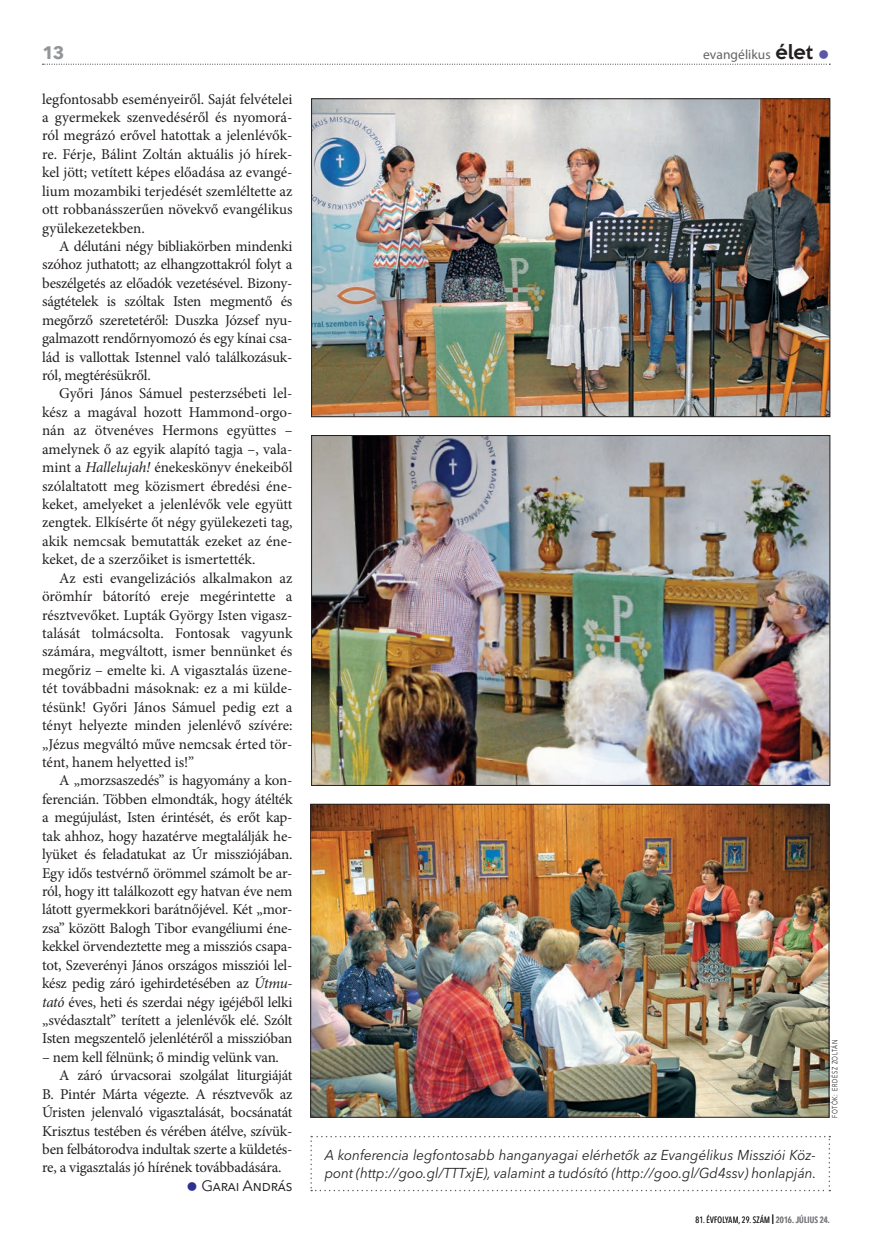
<style>
.page{position:relative;width:893px;height:1255px;background:#fff}
.page>*{position:absolute;margin:0;border:0;box-sizing:border-box;transform-origin:0 0}
.t1{font:700 18px "Avenir Next LT Pro";color:#939598}
.t2{font:15px/18.5px "Minion Pro";letter-spacing:-.015em;color:#231f20;text-align:justify}
.t3{font:15px "Avenir Next LT Pro";color:#231f20}
.t4{font:italic 14.25px/18px "Avenir Next LT Pro";color:#231f20;scale:.95 1}
.t5{font:13.5px "Myriad Pro";letter-spacing:.005em;color:#636366}
.t6{font:condensed 9px "Avenir Next LT Pro";letter-spacing:.03em;color:#231f20;scale:.9 1}
.t7{font:7.5px "Avenir Next LT Pro";letter-spacing:.12em;color:#231f20;scale:.75 1}
.s1{font-family:"Keep Calm";font-weight:500;font-size:18px;color:#231f20}
.s2{color:#5a57a5}
.s3{font-style:italic}
.s4{color:#2e3092}
.s5{font-size:13.5px}
.s6{font-weight:600;color:#808285}
</style>
<div class="page">
<svg style="left:43px;top:64px;width:787px;height:1px"></svg>
<img style="left:312px;top:806px;width:515px;height:309px">
<div style="left:310px;top:804px;width:519px;height:313px;border:1px solid #231f20"></div>
<svg style="left:310px;top:1135px;width:520px;height:56px"></svg>
<img style="left:313px;top:437px;width:515px;height:346px">
<img style="left:313px;top:101px;width:515px;height:314px">
<div style="left:311px;top:99px;width:519px;height:318px;border:1px solid #231f20"></div>
<p class="t1" style="left:43px;top:42px;width:24px">13</p>
<p class="t5" style="left:703px;top:46px;width:128px">evangélikus <span class="s1">élet</span> <span class="s2">●</span></p>
<p class="t2" style="left:42px;top:90px;width:252px">legfontosabb eseményeiről. Saját felvételei a gyermekek szenvedéséről és nyomorá&shy;ról megrázó erővel hatottak a jelenlévők&shy;re. Férje, Bálint Zoltán aktuális jó hírek&shy;kel jött; vetített képes előadása az evangé&shy;lium mozambiki terjedését szemléltette az ott robbanásszerűen növekvő evangélikus gyülekezetekben.</p>
<p class="t2" style="left:42px;top:237px;width:252px;text-indent:17px">A délutáni négy bibliakörben mindenki szóhoz juthatott; az elhangzottakról folyt a beszélgetés az előadók vezetésével. Bizony&shy;ságtételek is szóltak Isten megmentő és megőrző szeretetéről: Duszka József nyu&shy;galmazott rendőrnyomozó és egy kínai csa&shy;lád is vallottak Istennel való találkozásuk&shy;ról, megtérésükről.</p>
<p class="t2" style="left:42px;top:384px;width:252px;text-indent:17px">Győri János Sámuel pesterzsébeti lel&shy;kész a magával hozott Hammond-orgo&shy;nán az ötvenéves Hermons együttes – amelynek ő az egyik alapító tagja –, vala&shy;mint a <span class="s3">Hallelujah!</span> énekeskönyv énekeiből szólaltatott meg közismert ébredési éne&shy;keket, amelyeket a jelenlévők vele együtt zengtek. Elkísérte őt négy gyülekezeti tag, akik nemcsak bemutatták ezeket az éne&shy;keket, de a szerzőiket is ismertették.</p>
<p class="t2" style="left:42px;top:568px;width:252px;text-indent:17px">Az esti evangelizációs alkalmakon az örömhír bátorító ereje megérintette a résztvevőket. Lupták György Isten vigasz&shy;talását tolmácsolta. Fontosak vagyunk számára, megváltott, ismer bennünket és megőriz – emelte ki. A vigasztalás üzene&shy;tét továbbadni másoknak: ez a mi külde&shy;tésünk! Győri János Sámuel pedig ezt a tényt helyezte minden jelenlévő szívére: „Jézus megváltó műve nemcsak érted tör&shy;tént, hanem helyetted is!”</p>
<p class="t2" style="left:42px;top:771px;width:252px;text-indent:17px">A „morzsaszedés” is hagyomány a kon&shy;ferencián. Többen elmondták, hogy átélték a megújulást, Isten érintését, és erőt kap&shy;tak ahhoz, hogy hazatérve megtalálják he&shy;lyüket és feladatukat az Úr missziójában.<br>Egy idős testvérnő örömmel számolt be ar&shy;ról, hogy itt találkozott egy hatvan éve nem látott gyermekkori barátnőjével. Két „mor&shy;zsa” között Balogh Tibor evangéliumi éne&shy;kekkel örvendeztette meg a missziós csapa&shy;tot, Szeverényi János országos missziói lel&shy;kész pedig záró igehirdetésében az <span class="s3">Útmu&shy;tató</span> éves, heti és szerdai négy igéjéből lelki „svédasztalt” terített a jelenlévők elé. Szólt Isten megszentelő jelenlétéről a misszióban</p>
<p class="t2" style="left:42px;top:1047px;width:238px">– nem kell félnünk; ő mindig velünk van.</p>
<p class="t2" style="left:59px;top:1066px;width:235px">A záró úrvacsorai szolgálat liturgiáját</p>
<p class="t2" style="left:42px;top:1084px;width:252px">B. Pintér Márta végezte. A résztvevők az</p>
<p class="t2" style="left:42px;top:1103px;width:252px">Úristen jelenvaló vigasztalását, bocsánatát</p>
<p class="t2" style="left:42px;top:1121px;width:252px">Krisztus testében és vérében átélve, szívük-</p>
<p class="t2" style="left:42px;top:1139px;width:252px">ben felbátorodva indultak szerte a küldetés-</p>
<p class="t2" style="left:42px;top:1158px;width:241px">re, a vigasztalás jó hírének továbbadására.</p>
<p class="t3" style="left:187px;top:1176px;width:107px"><span class="s4">●</span> Garai András</p>
<p class="t4" style="left:325px;top:1145px;width:519px">A konferencia legfontosabb hanganyagai elérhetők az Evangélikus Missziói Köz&shy;pont (http://goo.gl/TTTxjE), valamint a tudósító (http://goo.gl/Gd4ssv) honlapján.</p>
<p class="t7" style="left:830px;top:1117px;width:106px;rotate:-90deg">FOTÓK: ERDÉSZ ZOLTÁN</p>
<p class="t6" style="left:695px;top:1214px;width:151px">81. ÉVFOLYAM, 29. SZÁM <span class="s5">I</span> <span class="s6">2016. JÚLIUS 24.</span></p>
</div>
